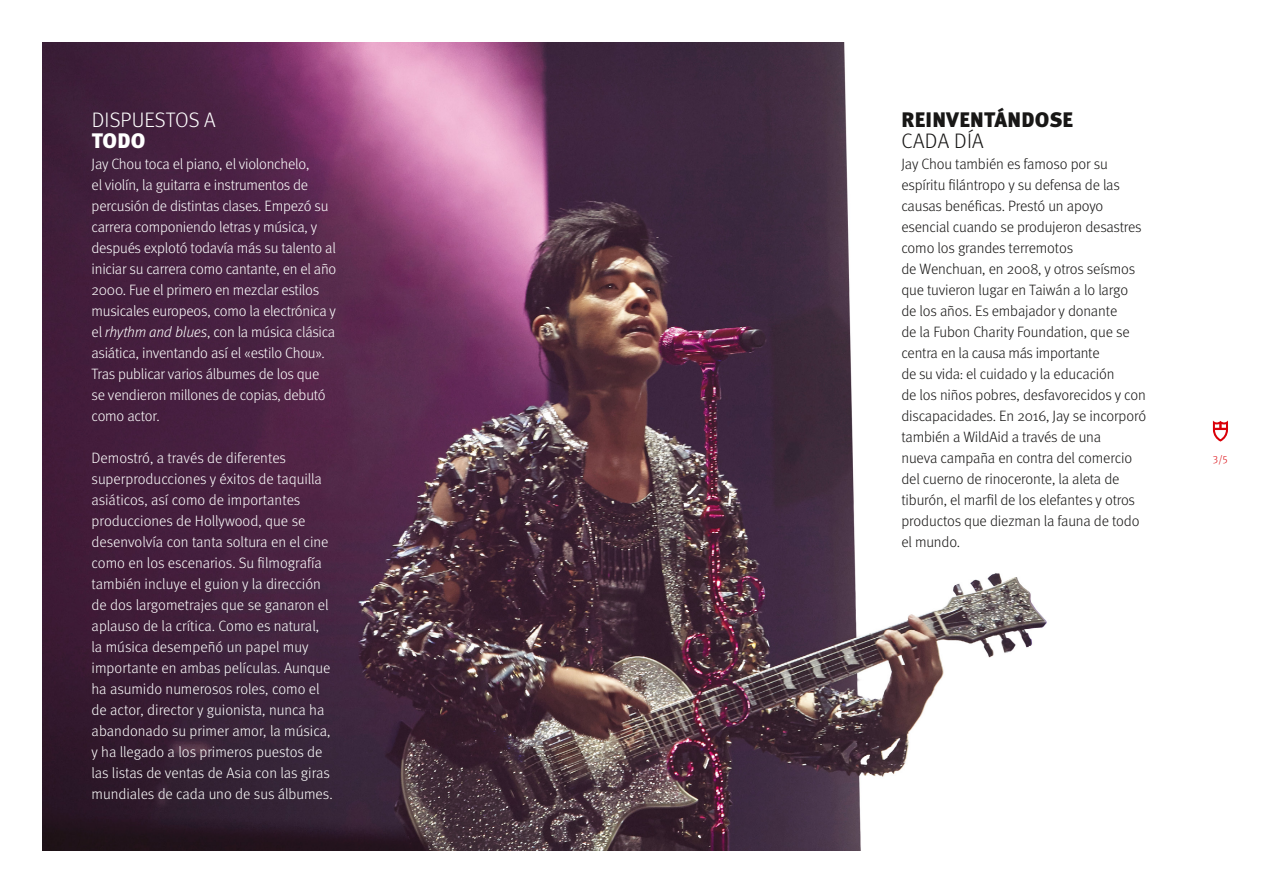
<style>
.page{position:relative;width:1263px;height:893px;background:#fff}
.page>*{position:absolute;margin:0;border:0;box-sizing:border-box;transform-origin:0 0}
.t1{font:900 21px "Meta Pro";letter-spacing:.01em;color:#181716}
.t2{font:300 21px "Meta Pro";color:#fff}
.t3{font:300 21px "Meta Pro";letter-spacing:.01em;color:#181716}
.t4{font:900 21px "Meta Pro";color:#fff}
.t5{font:300 15px/21px "Meta Pro";letter-spacing:-.01em;color:#fff}
.t6{font:300 15px/21px "Meta Pro";letter-spacing:-.01em;color:#181716}
.t7{font:300 10.5px "Meta Pro";color:#da0009}
.s1{font-style:italic}
</style>
<div class="page">
<img style="left:43px;top:43px;width:1004px;height:807px">
<svg style="left:1213px;top:421px;width:15px;height:21px"></svg>
<h1 class="t1" style="left:901px;top:103px;width:173px">REINVENTÁNDOSE</h1>
<h1 class="t3" style="left:901px;top:125px;width:84px">CADA DÍA</h1>
<p class="t6" style="left:901px;top:152px;width:246px">Jay Chou también es famoso por su espíritu filántropo y su defensa de las causas benéficas. Prestó un apoyo esencial cuando se produjeron desastres como los grandes terremotos<br>de Wenchuan, en 2008, y otros seísmos que tuvieron lugar en Taiwán a lo largo de los años. Es embajador y donante<br>de la Fubon Charity Foundation, que se centra en la causa más importante<br>de su vida: el cuidado y la educación<br>de los niños pobres, desfavorecidos y con discapacidades. En 2016, Jay se incorporó también a WildAid a través de una<br>nueva campaña en contra del comercio del cuerno de rinoceronte, la aleta de tiburón, el marfil de los elefantes y otros productos que diezman la fauna de todo el mundo.</p>
<h1 class="t2" style="left:92px;top:104px;width:126px">DISPUESTOS A</h1>
<h1 class="t4" style="left:92px;top:124px;width:55px">TODO</h1>
<p class="t5" style="left:92px;top:152px;width:246px">Jay Chou toca el piano, el violonchelo,<br>el violín, la guitarra e instrumentos de percusión de distintas clases. Empezó su carrera componiendo letras y música, y después explotó todavía más su talento al iniciar su carrera como cantante, en el año 2000. Fue el primero en mezclar estilos musicales europeos, como la electrónica y el <span class="s1">rhythm and blues</span>, con la música clásica asiática, inventando así el «estilo Chou».<br>Tras publicar varios álbumes de los que se vendieron millones de copias, debutó como actor.</p>
<p class="t5" style="left:92px;top:446px;width:243px">Demostró, a través de diferentes superproducciones y éxitos de taquilla asiáticos, así como de importantes producciones de Hollywood, que se desenvolvía con tanta soltura en el cine como en los escenarios. Su filmografía también incluye el guion y la dirección de dos largometrajes que se ganaron el aplauso de la crítica. Como es natural, la música desempeñó un papel muy importante en ambas películas. Aunque ha asumido numerosos roles, como el de actor, director y guionista, nunca ha abandonado su primer amor, la música, y ha llegado a los primeros puestos de las listas de ventas de Asia con las giras mundiales de cada uno de sus álbumes.</p>
<p class="t7" style="left:1213px;top:451px;width:16px">3/5</p>
</div>
